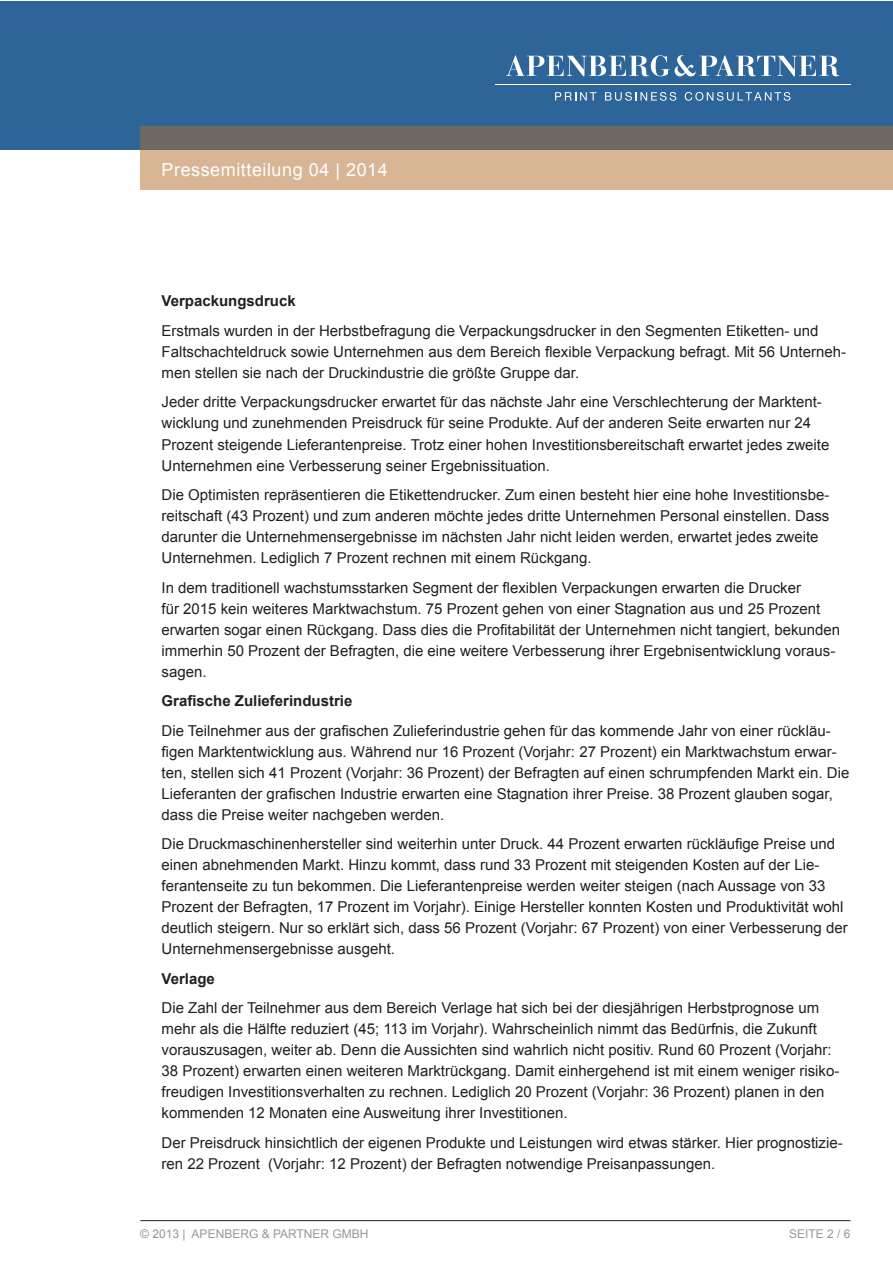
<style>
.page{position:relative;width:893px;height:1263px;background:#fff}
.page>*{position:absolute;margin:0;border:0;box-sizing:border-box;transform-origin:0 0}
.t1{font:18px "Arial";letter-spacing:.03em;color:#fff}
.t2{font:15px/21px "Arial";color:#231f20}
.t3{font:700 15px "Arial";color:#231f20}
.t4{font:12px "Arial";color:#94989e}
</style>
<div class="page">
<div style="left:0;top:1px;width:893px;height:149px;background:#2e6599"></div>
<svg style="left:140px;top:126px;width:753px;height:64px;background:#af9781"></svg>
<svg style="left:506px;top:55px;width:333px;height:21px"></svg>
<svg style="left:555px;top:92px;width:41px;height:9px"></svg>
<svg style="left:605px;top:92px;width:71px;height:9px"></svg>
<svg style="left:685px;top:92px;width:105px;height:9px"></svg>
<hr style="left:495px;top:84px;width:355px;height:1px;background:#fff">
<hr style="left:140px;top:1220px;width:710px;height:1px;background:#231f20">
<p class="t1" style="left:162px;top:158px;width:228px">Pressemitteilung 04 | 2014</p>
<p class="t3" style="left:162px;top:291px;width:136px">Verpackungsdruck</p>
<p class="t2" style="left:162px;top:320px;width:686px">Erstmals wurden in der Herbstbefragung die Verpackungsdrucker in den Segmenten Etiketten- und<br>Faltschachteldruck sowie Unternehmen aus dem Bereich flexible Verpackung befragt. Mit 56 Unterneh&shy;men stellen sie nach der Druckindustrie die größte Gruppe dar.</p>
<p class="t2" style="left:162px;top:392px;width:669px">Jeder dritte Verpackungsdrucker erwartet für das nächste Jahr eine Verschlechterung der Marktent&shy;wicklung und zunehmenden Preisdruck für seine Produkte. Auf der anderen Seite erwarten nur 24<br>Prozent steigende Lieferantenpreise. Trotz einer hohen Investitionsbereitschaft erwartet jedes zweite Unternehmen eine Verbesserung seiner Ergebnissituation.</p>
<p class="t2" style="left:162px;top:484px;width:669px">Die Optimisten repräsentieren die Etikettendrucker. Zum einen besteht hier eine hohe Investitionsbe&shy;reitschaft (43 Prozent) und zum anderen möchte jedes dritte Unternehmen Personal einstellen. Dass darunter die Unternehmensergebnisse im nächsten Jahr nicht leiden werden, erwartet jedes zweite Unternehmen. Lediglich 7 Prozent rechnen mit einem Rückgang.</p>
<p class="t2" style="left:162px;top:577px;width:680px">In dem traditionell wachstumsstarken Segment der flexiblen Verpackungen erwarten die Drucker<br>für 2015 kein weiteres Marktwachstum. 75 Prozent gehen von einer Stagnation aus und 25 Prozent erwarten sogar einen Rückgang. Dass dies die Profitabilität der Unternehmen nicht tangiert, bekunden immerhin 50 Prozent der Befragten, die eine weitere Verbesserung ihrer Ergebnisentwicklung voraus&shy;sagen.</p>
<p class="t3" style="left:162px;top:691px;width:192px">Grafische Zulieferindustrie</p>
<p class="t2" style="left:162px;top:720px;width:689px">Die Teilnehmer aus der grafischen Zulieferindustrie gehen für das kommende Jahr von einer rückläu&shy;figen Marktentwicklung aus. Während nur 16 Prozent (Vorjahr: 27 Prozent) ein Marktwachstum erwar&shy;ten, stellen sich 41 Prozent (Vorjahr: 36 Prozent) der Befragten auf einen schrumpfenden Markt ein. Die Lieferanten der grafischen Industrie erwarten eine Stagnation ihrer Preise. 38 Prozent glauben sogar, dass die Preise weiter nachgeben werden.</p>
<p class="t2" style="left:162px;top:833px;width:688px">Die Druckmaschinenhersteller sind weiterhin unter Druck. 44 Prozent erwarten rückläufige Preise und einen abnehmenden Markt. Hinzu kommt, dass rund 33 Prozent mit steigenden Kosten auf der Lie&shy;ferantenseite zu tun bekommen. Die Lieferantenpreise werden weiter steigen (nach Aussage von 33<br>Prozent der Befragten, 17 Prozent im Vorjahr). Einige Hersteller konnten Kosten und Produktivität wohl deutlich steigern. Nur so erklärt sich, dass 56 Prozent (Vorjahr: 67 Prozent) von einer Verbesserung der Unternehmensergebnisse ausgeht.</p>
<p class="t3" style="left:162px;top:968px;width:55px">Verlage</p>
<p class="t2" style="left:162px;top:997px;width:679px">Die Zahl der Teilnehmer aus dem Bereich Verlage hat sich bei der diesjährigen Herbstprognose um mehr als die Hälfte reduziert (45; 113 im Vorjahr). Wahrscheinlich nimmt das Bedürfnis, die Zukunft vorauszusagen, weiter ab. Denn die Aussichten sind wahrlich nicht positiv. Rund 60 Prozent (Vorjahr:<br>38 Prozent) erwarten einen weiteren Marktrückgang. Damit einhergehend ist mit einem weniger risiko&shy;freudigen Investitionsverhalten zu rechnen. Lediglich 20 Prozent (Vorjahr: 36 Prozent) planen in den kommenden 12 Monaten eine Ausweitung ihrer Investitionen.</p>
<p class="t2" style="left:162px;top:1132px;width:683px">Der Preisdruck hinsichtlich der eigenen Produkte und Leistungen wird etwas stärker. Hier prognostizie&shy;ren 22 Prozent (Vorjahr: 12 Prozent) der Befragten notwendige Preisanpassungen.</p>
<p class="t4" style="left:140px;top:1225px;width:230px">© 2013 | APENBERG &amp; PARTNER GMBH</p>
<p class="t4" style="left:789px;top:1225px;width:63px">SEITE 2 / 6</p>
</div>
